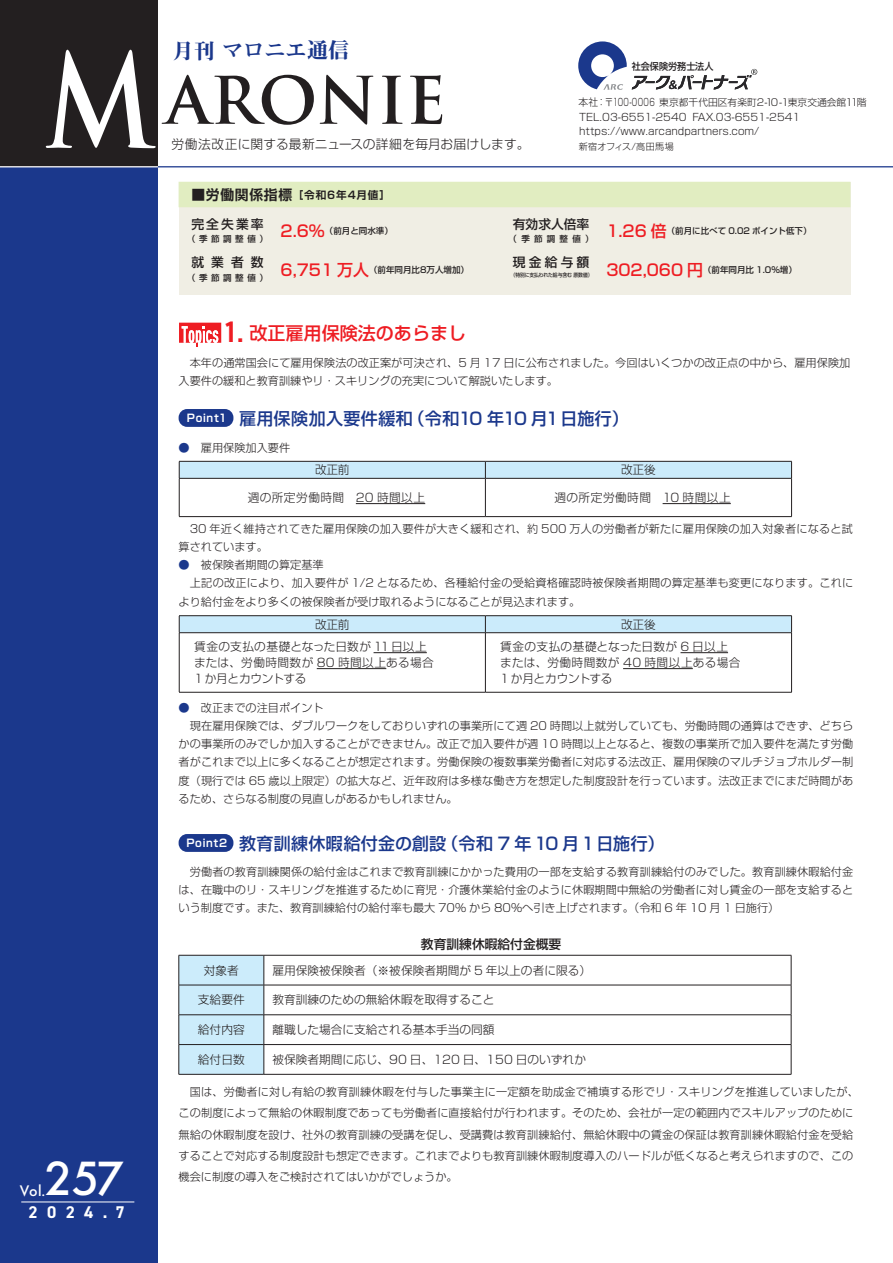
<style>
.page{position:relative;width:893px;height:1263px;background:#fff}
.page>*{position:absolute;margin:0;border:0;box-sizing:border-box;transform-origin:0 0}
.t1{font:700 63.75px "Trajan Pro";color:#231f20}
.t2{font:500 49.95px "Futura PT";color:#fff}
.t3{font:700 28.65px "URWDIN Cond";color:#ee1d23}
.t4{font:21.3px "Midashi Min Pro MA31";color:#1b388c}
.t5{font:500 18px "Shin Go Pro";color:#ee1d23}
.t6{font:500 16.95px "Shin Go Pro";letter-spacing:.02em;color:#1b388c}
.t7{font:500 16.95px "Shin Go Pro";letter-spacing:-.075em;color:#1b388c}
.t8{font:700 16.95px "DIN2014";color:#fff}
.t9{font:500 15.9px "Shin Go Pro";color:#ee1d23}
.t10{font:500 15.9px "Futura PT";color:#fff}
.t11{font:700 13.8px "Shin Go Pro De";letter-spacing:.05em;color:#231f20}
.t12{font:300 12.75px "Shin Go Pro";letter-spacing:.01em;color:#231f20}
.t13{font:500 12.75px "Shin Go Pro";letter-spacing:.165em;color:#231f20}
.t14{font:300 11.7px/15.9px "Shin Go Pro";color:#231f20}
.t15{font:300 11.7px "Shin Go Pro";letter-spacing:.03em;color:#231f20}
.t16{font:300 11.1px/18px "Shin Go Pro";letter-spacing:.01em;color:#231f20}
.t17{font:700 10.65px "Shin Go Pro De";letter-spacing:.07em;color:#fff}
.t18{font:700 10.65px "Shin Go Pro De";letter-spacing:.08em;color:#231f20}
.t19{font:300 10.2px/14.1px "Shin Go Pro";color:#231f20}
.t20{font:300 10.2px "Shin Go Pro";color:#231f20;scale:.95 1}
.t21{font:300 9.75px "Shin Go Pro";color:#231f20}
.t22{font:500 9.6px "Shin Go Pro";color:#231f20;scale:.94 1}
.t23{font:300 9.15px "Shin Go Pro";letter-spacing:.025em;color:#231f20}
.t24{font:500 8.55px "Shin Go Pro";color:#231f20}
.t25{font:500 5.25px "Shin Go Pro";letter-spacing:-.01em;color:#231f20;scale:.9 1}
.s1{font-size:127.5px;color:#fff}
.s2{font-size:10.2px}
.s3{color:#1b388c}
</style>
<div class="page">
<div style="left:0;top:0;width:157px;height:1263px;background:#1b388c"></div>
<div style="left:0;top:0;width:157px;height:167px;background:#231f20"></div>
<svg style="left:578px;top:41px;width:179px;height:49px"></svg>
<hr style="left:158px;top:166px;width:735px;height:1px;background:#1b388c">
<hr style="left:0;top:166px;width:158px;height:1px;background:#fff">
<hr style="left:21px;top:1202px;width:113px;height:1px;background:#fff">
<div style="left:179px;top:182px;width:671px;height:112px;background:#f0eee4"></div>
<div style="left:179px;top:182px;width:671px;height:25px;background:#e1edc1"></div>
<div style="left:179px;top:409px;width:54px;height:18px;background:#1b388c;border-radius:9px"></div>
<div style="left:179px;top:834px;width:54px;height:18px;background:#1b388c;border-radius:9px"></div>
<svg style="left:179px;top:323px;width:42px;height:24px"></svg>
<hr style="left:791px;top:955px;width:1px;height:30px;background:#231f20">
<svg style="left:791px;top:985px;width:1px;height:89px"></svg>
<hr style="left:264px;top:955px;width:527px;height:1px;background:#231f20">
<hr style="left:264px;top:985px;width:527px;height:1px;background:#231f20">
<hr style="left:264px;top:1014px;width:527px;height:1px;background:#231f20">
<hr style="left:264px;top:1044px;width:527px;height:1px;background:#231f20">
<svg style="left:179px;top:955px;width:86px;height:119px;background:#c2e0ef"></svg>
<hr style="left:179px;top:1074px;width:85px;height:1px;background:#231f20">
<hr style="left:264px;top:1074px;width:527px;height:1px;background:#231f20">
<hr style="left:179px;top:478px;width:306px;height:1px;background:#231f20">
<hr style="left:485px;top:478px;width:307px;height:1px;background:#231f20">
<hr style="left:791px;top:478px;width:1px;height:38px;background:#231f20">
<svg style="left:179px;top:461px;width:613px;height:17px;background:#c0deed"></svg>
<hr style="left:179px;top:478px;width:1px;height:38px;background:#231f20">
<hr style="left:485px;top:478px;width:1px;height:38px;background:#231f20">
<hr style="left:179px;top:516px;width:306px;height:1px;background:#231f20">
<hr style="left:485px;top:516px;width:307px;height:1px;background:#231f20">
<hr style="left:356px;top:503px;width:69px;height:1px;background:#231f20">
<hr style="left:663px;top:503px;width:68px;height:1px;background:#231f20">
<hr style="left:179px;top:615px;width:306px;height:1px;background:#231f20">
<hr style="left:485px;top:615px;width:307px;height:1px;background:#231f20">
<svg style="left:179px;top:616px;width:613px;height:17px;background:#c0deed"></svg>
<hr style="left:179px;top:633px;width:1px;height:59px;background:#231f20">
<hr style="left:485px;top:633px;width:1px;height:59px;background:#231f20">
<hr style="left:791px;top:633px;width:1px;height:59px;background:#231f20">
<hr style="left:179px;top:692px;width:306px;height:1px;background:#231f20">
<hr style="left:485px;top:692px;width:307px;height:1px;background:#231f20">
<hr style="left:374px;top:652px;width:53px;height:1px;background:#231f20">
<hr style="left:317px;top:668px;width:69px;height:1px;background:#231f20">
<hr style="left:680px;top:652px;width:48px;height:1px;background:#231f20">
<hr style="left:623px;top:668px;width:70px;height:1px;background:#231f20">
<h3 class="t4" style="left:172px;top:33px;width:179px">月刊マロニエ通信</h3>
<h1 class="t1" style="left:44px;top:61px;width:404px"><span class="s1">M</span>ARONIE</h1>
<p class="t12" style="left:172px;top:134px;width:359px">労働法改正に関する最新ニュースの詳細を毎月お届けします。</p>
<p class="t22" style="left:632px;top:59px;width:88px">社会保険労務士法人</p>
<p class="t21" style="left:604px;top:94px;width:256px"><span class="s2">〒100-0006</span> 東京都千代田区有楽町2-10 -1東京交通会館11</p>
<p class="t21" style="left:857px;top:94px;width:11px">階</p>
<p class="t20" style="left:578px;top:94px;width:23px">本社</p>
<p class="t20" style="left:596px;top:94px;width:12px">：</p>
<p class="t19" style="left:579px;top:109px;width:182px">TEL.03-6551-2540 https://www.arcandpartners.com/</p>
<p class="t19" style="left:692px;top:109px;width:109px">FAX.03-6551-2541</p>
<p class="t23" style="left:579px;top:139px;width:97px">新宿オフィス/高田馬場</p>
<p class="t11" style="left:191px;top:183px;width:102px">■労働関係指標</p>
<p class="t13" style="left:191px;top:214px;width:74px">完全失業率</p>
<p class="t13" style="left:513px;top:214px;width:78px">有効求人倍率</p>
<p class="t24" style="left:325px;top:224px;width:70px">（前月と同水準）</p>
<p class="t18" style="left:293px;top:186px;width:99px">［令和6年4月値[</p>
<h3 class="t9" style="left:281px;top:218px;width:46px">2.6％</h3>
<p class="t24" style="left:187px;top:232px;width:82px">（季節調整値）</p>
<p class="t24" style="left:521px;top:232px;width:61px">季節調整値</p>
<p class="t24" style="left:509px;top:232px;width:10px">（</p>
<p class="t24" style="left:585px;top:232px;width:10px">）</p>
<p class="t13" style="left:191px;top:252px;width:74px">就業者数</p>
<p class="t24" style="left:187px;top:270px;width:82px">（季節調整値）</p>
<h3 class="t9" style="left:281px;top:256px;width:90px">6,751 万人</h3>
<p class="t24" style="left:369px;top:262px;width:101px">（前年同月比8万人増加）</p>
<p class="t13" style="left:513px;top:252px;width:78px">現金給与額</p>
<p class="t25" style="left:511px;top:271px;width:92px">（特別に支払われた給与含む原数値(</p>
<h3 class="t9" style="left:606px;top:218px;width:62px">1.26 倍</h3>
<p class="t24" style="left:667px;top:224px;width:146px">（前月に比べて 0.02 ポイント低下(</p>
<h3 class="t9" style="left:606px;top:256px;width:98px">302,060 円</h3>
<p class="t24" style="left:703px;top:262px;width:95px">（前年同月比 1.0％増(</p>
<h3 class="t3" style="left:225px;top:312px;width:20px">1.</h3>
<p class="t16" style="left:179px;top:352px;width:673px">　本年の通常国会にて雇用保険法の改正案が可決され、5 月 17 日に公布されました。今回はいくつかの改正点の中から、雇用保険加入要件の緩和と教育訓練やリ・スキリングの充実について解説いたします。</p>
<h3 class="t5" style="left:249px;top:319px;width:218px">改正雇用保険法のあらまし</h3>
<p class="t17" style="left:187px;top:409px;width:41px">Point1</p>
<h3 class="t7" style="left:408px;top:405px;width:222px">（令和10 年10 月1 日施行(</h3>
<h3 class="t6" style="left:239px;top:405px;width:175px">雇用保険加入要件緩和</h3>
<p class="t16" style="left:179px;top:437px;width:113px"><span class="s3">●</span>　雇用保険加入要件</p>
<p class="t14" style="left:315px;top:460px;width:36px">改正前</p>
<p class="t15" style="left:248px;top:488px;width:179px">週の所定労働時間　20 時間以上</p>
<p class="t14" style="left:621px;top:460px;width:36px">改正後</p>
<p class="t15" style="left:555px;top:488px;width:178px">週の所定労働時間　10 時間以上</p>
<p class="t16" style="left:179px;top:519px;width:676px">　30 年近く維持されてきた雇用保険の加入要件が大きく緩和され、約 500 万人の労働者が新たに雇用保険の加入対象者になると試算されています。<br><span class="s3">●</span>　被保険者期間の算定基準<br>　上記の改正により、加入要件が 1/2 となるため、各種給付金の受給資格確認時被保険者期間の算定基準も変更になります。これにより給付金をより多くの被保険者が受け取れるようになることが見込まれます。</p>
<p class="t14" style="left:194px;top:612px;width:234px;line-height:22.4px;text-indent:121px">改正前<br>賃金の支払の基礎となった日数が 11 日以上</p>
<p class="t14" style="left:194px;top:653px;width:241px">または、労働時間数が 80 時間以上ある場合<br>1 か月とカウントする</p>
<p class="t14" style="left:621px;top:615px;width:36px">改正後</p>
<p class="t14" style="left:500px;top:637px;width:242px">賃金の支払の基礎となった日数が 6 日以上または、労働時間数が 40 時間以上ある場合<br>1 か月とカウントする</p>
<p class="t16" style="left:179px;top:698px;width:676px"><span class="s3">●</span>　改正までの注目ポイント<br>　現在雇用保険では、ダブルワークをしておりいずれの事業所にて週 20 時間以上就労していても、労働時間の通算はできず、どちらかの事業所のみでしか加入することができません。改正で加入要件が週 10 時間以上となると、複数の事業所で加入要件を満たす労働者がこれまで以上に多くなることが想定されます。労働保険の複数事業労働者に対応する法改正、雇用保険のマルチジョブホルダー制度（現行では 65 歳以上限定）の拡大など、近年政府は多様な働き方を想定した制度設計を行っています。法改正までにまだ時間があるため、さらなる制度の見直しがあるかもしれません。</p>
<p class="t17" style="left:186px;top:834px;width:42px">Point2</p>
<h3 class="t6" style="left:441px;top:830px;width:225px">（令和 7 年 10 月 1日施行(</h3>
<h3 class="t6" style="left:239px;top:830px;width:209px">教育訓練休暇給付金の創設</h3>
<p class="t16" style="left:179px;top:861px;width:676px;text-align:justify">　労働者の教育訓練関係の給付金はこれまで教育訓練にかかった費用の一部を支給する教育訓練給付のみでした。教育訓練休暇給付金は、在職中のリ・スキリングを推進するために育児・介護休業給付金のように休暇期間中無給の労働者に対し賃金の一部を支給するという制度です。また、教育訓練給付の給付率も最大 70% から 80％へ引き上げされます。（令和 6 年 10 月 1 日施行(</p>
<h2 class="t2" style="left:44px;top:1148px;width:82px">257</h2>
<h3 class="t10" style="left:20px;top:1181px;width:27px">Vol.</h3>
<h3 class="t8" style="left:29px;top:1201px;width:98px">2024.7</h3>
<p class="t14" style="left:204px;top:961px;width:37px">対象者</p>
<p class="t14" style="left:272px;top:961px;width:320px">雇用保険被保険者（※被保険者期間が 5 年以上の者に限る(</p>
<p class="t14" style="left:198px;top:990px;width:48px">支給要件</p>
<p class="t14" style="left:272px;top:990px;width:224px">教育訓練のための無給休暇を取得すること</p>
<p class="t14" style="left:198px;top:1020px;width:48px">給付内容</p>
<p class="t14" style="left:272px;top:1020px;width:224px">離職した場合に支給される基本手当の同額</p>
<p class="t14" style="left:272px;top:1050px;width:315px">被保険者期間に応じ、90 日、120 日、150 日のいずれか</p>
<p class="t14" style="left:198px;top:1050px;width:48px">給付日数</p>
<p class="t16" style="left:179px;top:1080px;width:682px;line-height:21.3px">　国は、労働者に対し有給の教育訓練休暇を付与した事業主に一定額を助成金で補填する形でリ・スキリングを推進していましたが、この制度によって無給の休暇制度であっても労働者に直接給付が行われます。そのため、会社が一定の範囲内でスキルアップのために無給の休暇制度を設け、社外の教育訓練の受講を促し、受講費は教育訓練給付、無給休暇中の賃金の保証は教育訓練休暇給付金を受給することで対応する制度設計も想定できます。これまでよりも教育訓練休暇制度導入のハードルが低くなると考えられますので、この機会に制度の導入をご検討されてはいかがでしょうか。</p>
</div>
